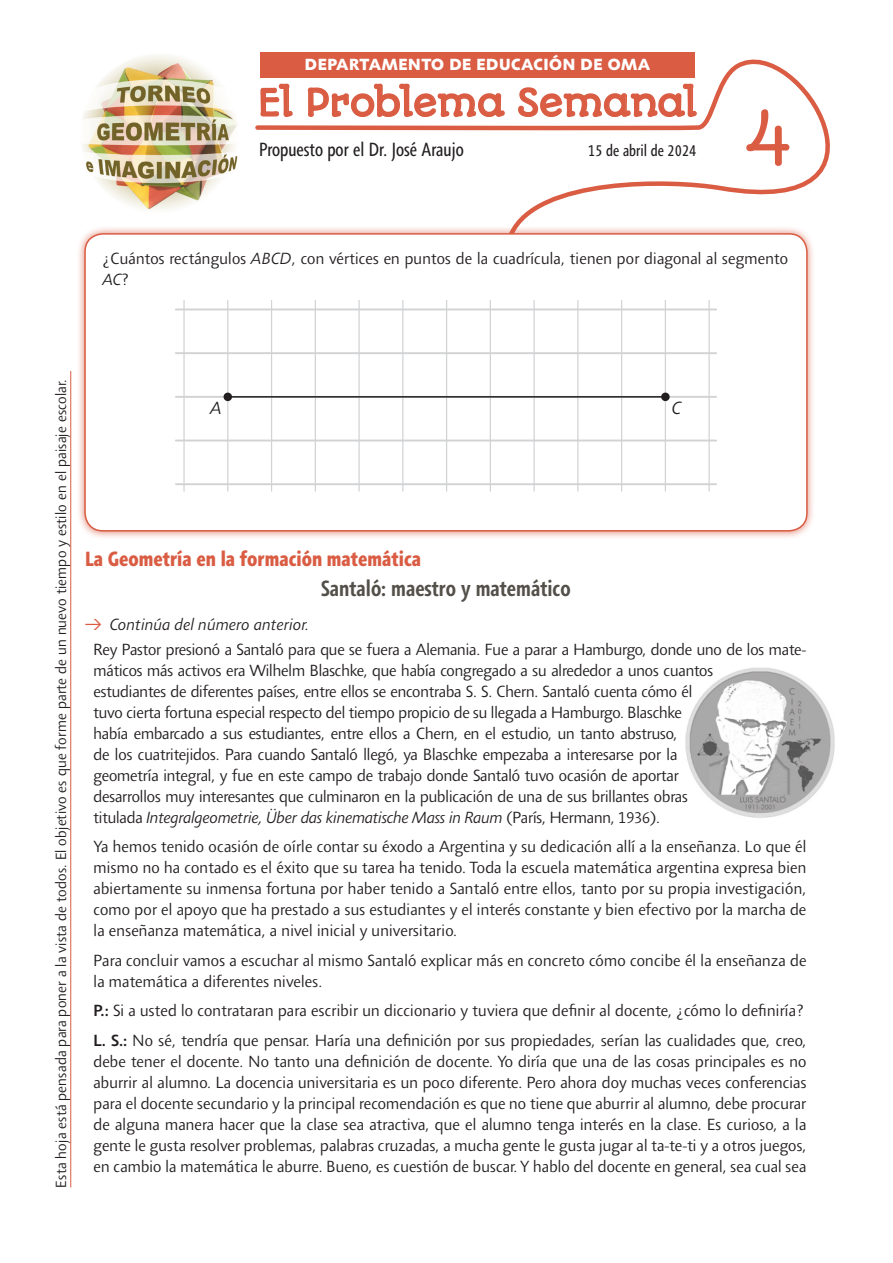
<style>
.page{position:relative;width:893px;height:1263px;background:#fff}
.page>*{position:absolute;margin:0;border:0;box-sizing:border-box;transform-origin:0 0}
.t1{font:63px "Autour One";color:#d95c43}
.t2{font:36px "Autour One";letter-spacing:-.03em;color:#d95c43}
.t3{font:700 condensed 22.5px "Agilita LT Pro";color:#534f49}
.t4{font:800 condensed 21px "Agilita LT Pro";color:#d95c43}
.t5{font:condensed 19.5px "Agilita LT Pro";color:#231f20}
.t6{font:italic 300 18px "Agilita LT Pro";color:#231f20}
.Enunciados_en_Rtas{font:300 16.5px/21px "Agilita LT Pro";letter-spacing:-.02em;color:#231f20;text-align:justify}
.Enunciados_en_Rtas-2{font:300 16.5px/21px "Agilita LT Pro";color:#231f20}
.t7{font:800 16.5px "Agilita LT Pro";letter-spacing:.035em;color:#fff}
.t8{font:italic 300 16.5px "Agilita LT Pro";color:#231f20}
.t9{font:condensed 16.5px "Agilita LT Pro";color:#231f20}
.t10{font:300 15px "Agilita LT Pro";color:#231f20}
.s1{font-style:italic}
.s2{color:#d95c43}
.s3{font-weight:500}
</style>
<div class="page">
<img style="left:82px;top:55px;width:156px;height:155px">
<hr style="left:70px;top:371px;width:1px;height:816px;background:#d95c43">
<svg style="left:255px;top:59px;width:575px;height:166px"></svg>
<div style="left:260px;top:52px;width:435px;height:26px;background:#d95c43"></div>
<img style="left:683px;top:665px;width:155px;height:155px;border-radius:77px">
<div style="left:76px;top:225px;width:740px;height:315px;background:#d95c43;opacity:.75"></div>
<div style="left:85px;top:234px;width:722px;height:297px;background:#fff;border-radius:18px"></div>
<hr style="left:183px;top:300px;width:2px;height:191px;background:#d1d2d4">
<hr style="left:227px;top:300px;width:1px;height:191px;background:#d1d2d4">
<hr style="left:271px;top:300px;width:1px;height:191px;background:#d1d2d4">
<hr style="left:315px;top:300px;width:1px;height:191px;background:#d1d2d4">
<hr style="left:358px;top:300px;width:2px;height:191px;background:#d1d2d4">
<hr style="left:402px;top:300px;width:1px;height:191px;background:#d1d2d4">
<hr style="left:446px;top:300px;width:1px;height:191px;background:#d1d2d4">
<hr style="left:490px;top:300px;width:1px;height:191px;background:#d1d2d4">
<hr style="left:533px;top:300px;width:2px;height:191px;background:#d1d2d4">
<hr style="left:577px;top:300px;width:1px;height:191px;background:#d1d2d4">
<hr style="left:621px;top:300px;width:1px;height:191px;background:#d1d2d4">
<hr style="left:665px;top:300px;width:1px;height:191px;background:#d1d2d4">
<hr style="left:708px;top:300px;width:2px;height:191px;background:#d1d2d4">
<hr style="left:176px;top:309px;width:540px;height:1px;background:#d1d2d4">
<hr style="left:176px;top:352px;width:540px;height:2px;background:#d1d2d4">
<hr style="left:176px;top:396px;width:540px;height:2px;background:#d1d2d4">
<hr style="left:176px;top:440px;width:540px;height:1px;background:#d1d2d4">
<hr style="left:176px;top:483px;width:540px;height:2px;background:#d1d2d4">
<hr style="left:228px;top:396px;width:437px;height:2px;background:#231f20">
<div style="left:224px;top:393px;width:8px;height:8px;background:#231f20;border-radius:50%"></div>
<div style="left:661px;top:393px;width:9px;height:8px;background:#231f20;border-radius:50%"></div>
<div style="left:84px;top:233px;width:724px;height:298px;border:2px solid #d95c43;border-radius:18px"></div>
<p class="t7" style="left:305px;top:52px;width:347px">DEPARTAMENTO DE EDUCACIÓN DE OMA</p>
<p class="t2" style="left:258px;top:80px;width:442px">El Problema Semanal</p>
<p class="t5" style="left:259px;top:136px;width:206px">Propuesto por el Dr. José Araujo</p>
<p class="t9" style="left:588px;top:139px;width:110px">15 de abril de 2024</p>
<p class="t1" style="left:746px;top:99px;width:49px">4</p>
<p class="Enunciados_en_Rtas-2" style="left:103px;top:248px;width:687px">¿Cuántos rectángulos <span class="s1">ABCD</span>, con vértices en puntos de la cuadrícula, tienen por diagonal al segmento<br><span class="s1">AC</span>?</p>
<p class="t10" style="left:51px;top:1187px;width:810px;rotate:-90deg">Esta hoja está pensada para poner a la vista de todos. El objetivo es que forme parte de un nuevo tiempo y estilo en el paisaje escolar.</p>
<p class="t6" style="left:211px;top:396px;width:13px">A</p>
<p class="t6" style="left:672px;top:396px;width:11px">C</p>
<p class="t4" style="left:85px;top:543px;width:338px">La Geometría en la formación matemática</p>
<p class="t3" style="left:321px;top:572px;width:251px">Santaló: maestro y matemático</p>
<p class="t8" style="left:85px;top:613px;width:226px"><span class="s2">⇒</span> Continúa del número anterior.</p>
<p class="Enunciados_en_Rtas" style="left:94px;top:639px;width:714px;text-align:left">Rey Pastor presionó a Santaló para que se fuera a Alemania. Fue a parar a Hamburgo, donde uno de los mate&shy;máticos más activos era Wilhelm Blaschke, que había congregado a su alrededor a unos cuantos<br>estudiantes de diferentes países, entre ellos se encontraba S. S. Chern. Santaló cuenta cómo él<br>tuvo cierta fortuna especial respecto del tiempo propicio de su llegada a Hamburgo. Blaschke<br>había embarcado a sus estudiantes, entre ellos a Chern, en el estudio, un tanto abstruso,<br>de los cuatritejidos. Para cuando Santaló llegó, ya Blaschke empezaba a interesarse por la<br>geometría integral, y fue en este campo de trabajo donde Santaló tuvo ocasión de aportar<br>desarrollos muy interesantes que culminaron en la publicación de una de sus brillantes obras<br>titulada <span class="s1">Integralgeometrie, Über das kinematische Mass in Raum</span> (París, Hermann, 1936).</p>
<p class="Enunciados_en_Rtas" style="left:94px;top:836px;width:715px">Ya hemos tenido ocasión de oírle contar su éxodo a Argentina y su dedicación allí a la enseñanza. Lo que él mismo no ha contado es el éxito que su tarea ha tenido. Toda la escuela matemática argentina expresa bien abiertamente su inmensa fortuna por haber tenido a Santaló entre ellos, tanto por su propia investigación, como por el apoyo que ha prestado a sus estudiantes y el interés constante y bien efectivo por la marcha de la enseñanza matemática, a nivel inicial y universitario.</p>
<p class="Enunciados_en_Rtas-2" style="left:94px;top:950px;width:715px">Para concluir vamos a escuchar al mismo Santaló explicar más en concreto cómo concibe él la enseñanza de la matemática a diferentes niveles.</p>
<p class="Enunciados_en_Rtas-2" style="left:94px;top:1000px;width:712px"><span class="s3">P.:</span> Si a usted lo contrataran para escribir un diccionario y tuviera que definir al docente, ¿cómo lo definiría?</p>
<p class="Enunciados_en_Rtas" style="left:94px;top:1030px;width:715px"><span class="s3">L. S.:</span> No sé, tendría que pensar. Haría una definición por sus propiedades, serían las cualidades que, creo, debe tener el docente. No tanto una definición de docente. Yo diría que una de las cosas principales es no aburrir al alumno. La docencia universitaria es un poco diferente. Pero ahora doy muchas veces conferencias para el docente secundario y la principal recomendación es que no tiene que aburrir al alumno, debe procurar de alguna manera hacer que la clase sea atractiva, que el alumno tenga interés en la clase. Es curioso, a la gente le gusta resolver problemas, palabras cruzadas, a mucha gente le gusta jugar al ta-te-ti y a otros juegos, en cambio la matemática le aburre. Bueno, es cuestión de buscar. Y hablo del docente en general, sea cual sea</p>
</div>
